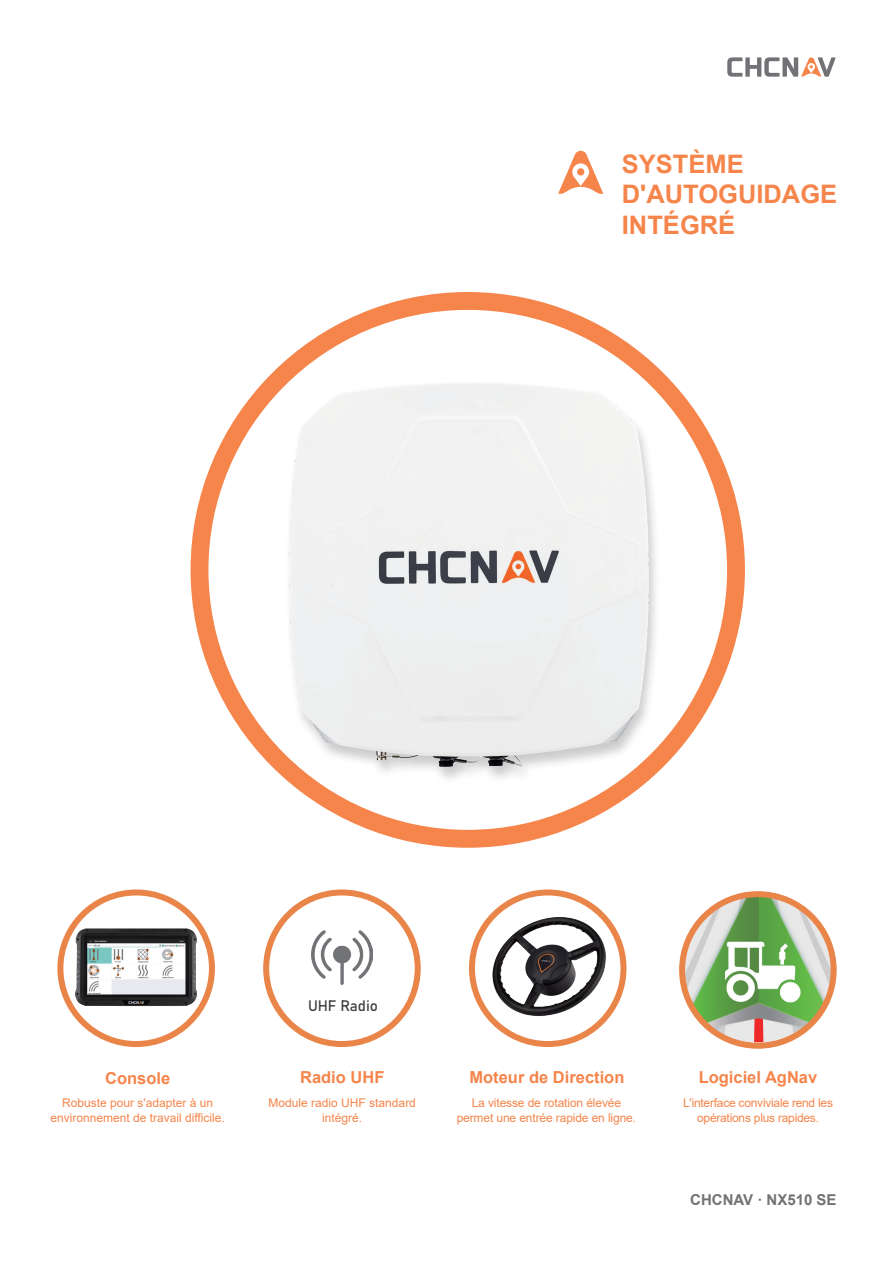
<style>
.page{position:relative;width:893px;height:1263px;background:#fff}
.page>*{position:absolute;margin:0;border:0;box-sizing:border-box;transform-origin:0 0}
.t1{font:700 25.5px/30.6px "Arial";color:#f5854b}
.t2{font:700 16.5px "Arial";color:#f5854b}
.t3{font:700 15px "Arial";color:#727275}
.t4{font:15px "Bahnschrift";color:#3e3e3f}
.t5{font:12px/14.4px "Arial";letter-spacing:-.01em;color:#f5854b;text-align:center}
</style>
<div class="page">
<svg style="left:727px;top:57px;width:109px;height:20px"></svg>
<img style="left:60px;top:896px;width:152px;height:140px">
<div style="left:57px;top:889px;width:158px;height:158px;border:6px solid #ea854a;border-radius:50%"></div>
<img style="left:312px;top:930px;width:61px;height:55px">
<div style="left:263px;top:889px;width:158px;height:158px;border:6px solid #ea854a;border-radius:50%"></div>
<img style="left:472px;top:901px;width:151px;height:134px">
<div style="left:469px;top:889px;width:157px;height:158px;border:6px solid #ea854a;border-radius:50%"></div>
<svg style="left:558px;top:151px;width:45px;height:43px"></svg>
<div style="left:577px;top:168px;width:7px;height:8px;background:#f5854b;border-radius:4px"></div>
<img style="left:190px;top:292px;width:555px;height:556px">
<img style="left:682px;top:894px;width:152px;height:149px">
<div style="left:679px;top:891px;width:158px;height:158px;border:6px solid #ea854a;border-radius:50%"></div>
<h1 class="t1" style="left:622px;top:149px;width:217px">SYSTÈME<br>D'AUTOGUIDAGE<br>INTÉGRÉ</h1>
<h2 class="t2" style="left:105px;top:1066px;width:67px">Console</h2>
<p class="t5" style="left:50px;top:1096px;width:176px">Robuste pour s'adapter à un environnement de travail difficile.</p>
<p class="t4" style="left:308px;top:994px;width:71px">UHF Radio</p>
<h2 class="t2" style="left:300px;top:1066px;width:86px">Radio UHF</h2>
<p class="t5" style="left:269px;top:1096px;width:149px">Module radio UHF standard intégré.</p>
<h2 class="t2" style="left:469px;top:1066px;width:156px">Moteur de Direction</h2>
<p class="t5" style="left:457px;top:1096px;width:181px">La vitesse de rotation élevée permet une entrée rapide en ligne.</p>
<h2 class="t2" style="left:699px;top:1066px;width:120px">Logiciel AgNav</h2>
<p class="t5" style="left:683px;top:1096px;width:151px">L'interface conviviale rend les opérations plus rapides.</p>
<p class="t3" style="left:690px;top:1189px;width:148px">CHCNAV · NX510 SE</p>
</div>
